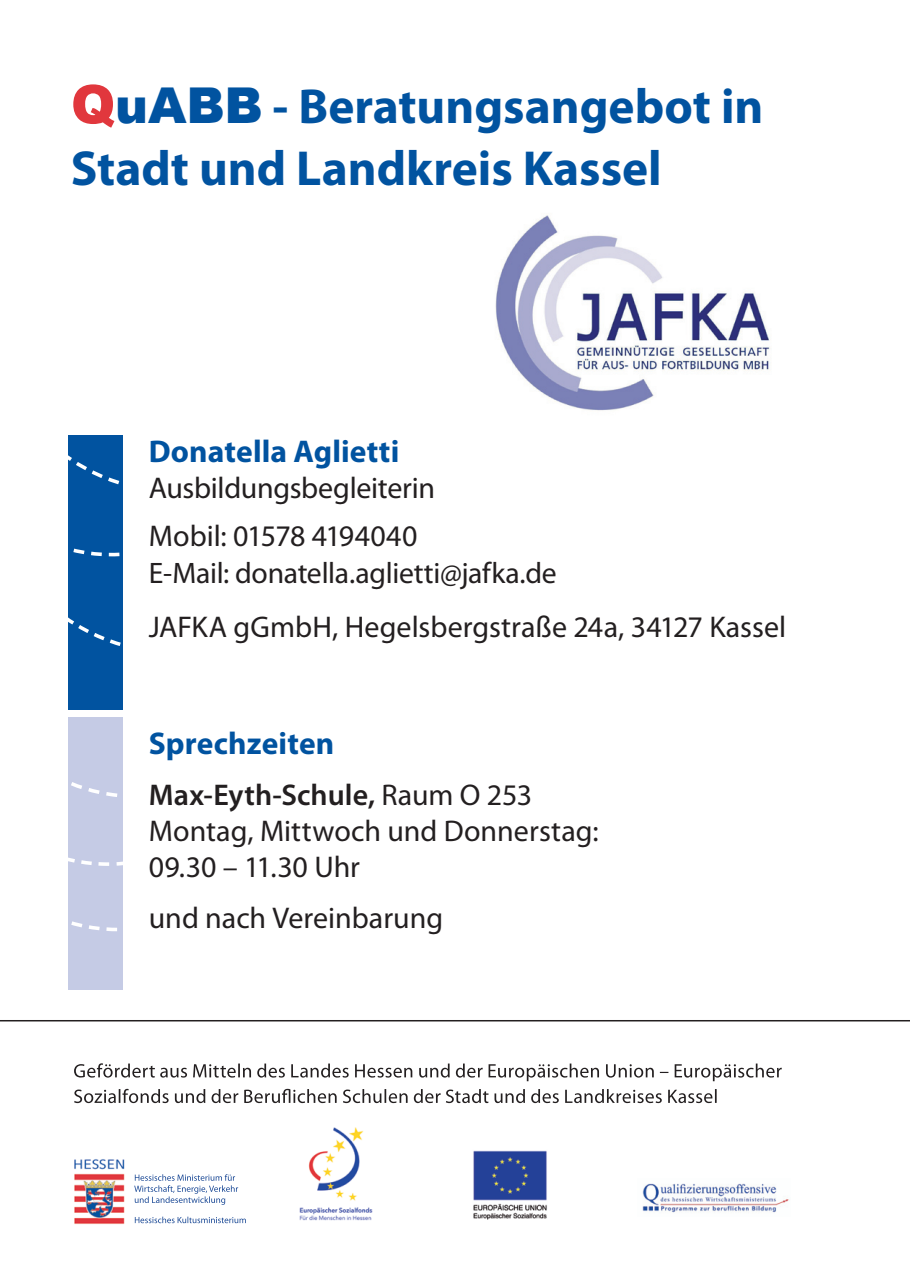
<style>
.page{position:relative;width:910px;height:1276px;background:#fff}
.page>*{position:absolute;margin:0;border:0;box-sizing:border-box;transform-origin:0 0}
.t1{font:700 49.5px/61.8px "Myriad Pro";color:#0153a0}
.t2{font:700 31.5px "Myriad Pro";letter-spacing:.005em;color:#0153a0}
.t3{font:30px/36px "Myriad Pro";color:#231f20}
.t4{font:29.7px "Myriad Pro";letter-spacing:-.01em;color:#231f20}
.s1{font-family:"Arial";font-weight:900;font-size:53.4px;color:#e1373d}
.s2{font-family:"Arial";font-weight:900}
.s3{font-weight:600}
</style>
<div class="page">
<hr style="left:0;top:1020px;width:910px;height:1px;background:#231f20">
<div style="left:68px;top:435px;width:54px;height:274px;background:#0153a0"></div>
<div style="left:68px;top:717px;width:54px;height:272px;background:#c5cbe5"></div>
<svg style="left:68px;top:583px;width:55px;height:72px"></svg>
<svg style="left:68px;top:435px;width:55px;height:123px"></svg>
<svg style="left:68px;top:733px;width:55px;height:200px"></svg>
<img style="left:495px;top:215px;width:275px;height:196px">
<img style="left:473px;top:1150px;width:74px;height:70px">
<img style="left:642px;top:1183px;width:147px;height:30px">
<img style="left:299px;top:1127px;width:74px;height:94px">
<svg style="left:74px;top:1088px;width:643px;height:15px"></svg>
<svg style="left:74px;top:1063px;width:708px;height:18px"></svg>
<img style="left:74px;top:1159px;width:51px;height:65px">
<svg style="left:135px;top:1216px;width:111px;height:7px"></svg>
<svg style="left:134px;top:1174px;width:104px;height:30px"></svg>
<h1 class="t1" style="left:71px;top:74px;width:694px"><span class="s1">Q</span><span class="s2">uABB</span> - Beratungsangebot in<br>Stadt und Landkreis Kassel</h1>
<p class="t2" style="left:149px;top:430px;width:252px">Donatella Aglietti</p>
<p class="t3" style="left:149px;top:463px;width:288px;line-height:48px">Ausbildungsbegleiterin<br>Mobil: 01578 4194040</p>
<p class="t4" style="left:149px;top:555px;width:409px">E-Mail: donatella.aglietti@jafka.de</p>
<p class="t3" style="left:149px;top:609px;width:639px">Jafka gGmbH, Hegelsbergstraße 24a, 34127 Kassel</p>
<p class="t2" style="left:149px;top:723px;width:187px">Sprechzeiten</p>
<p class="t3" style="left:149px;top:777px;width:451px"><span class="s3">Max-Eyth-Schule,</span> Raum O 253<br>Montag, Mittwoch und Donnerstag:<br>09.30 – 11.30 Uhr</p>
<p class="t3" style="left:149px;top:900px;width:296px">und nach Vereinbarung</p>
</div>
